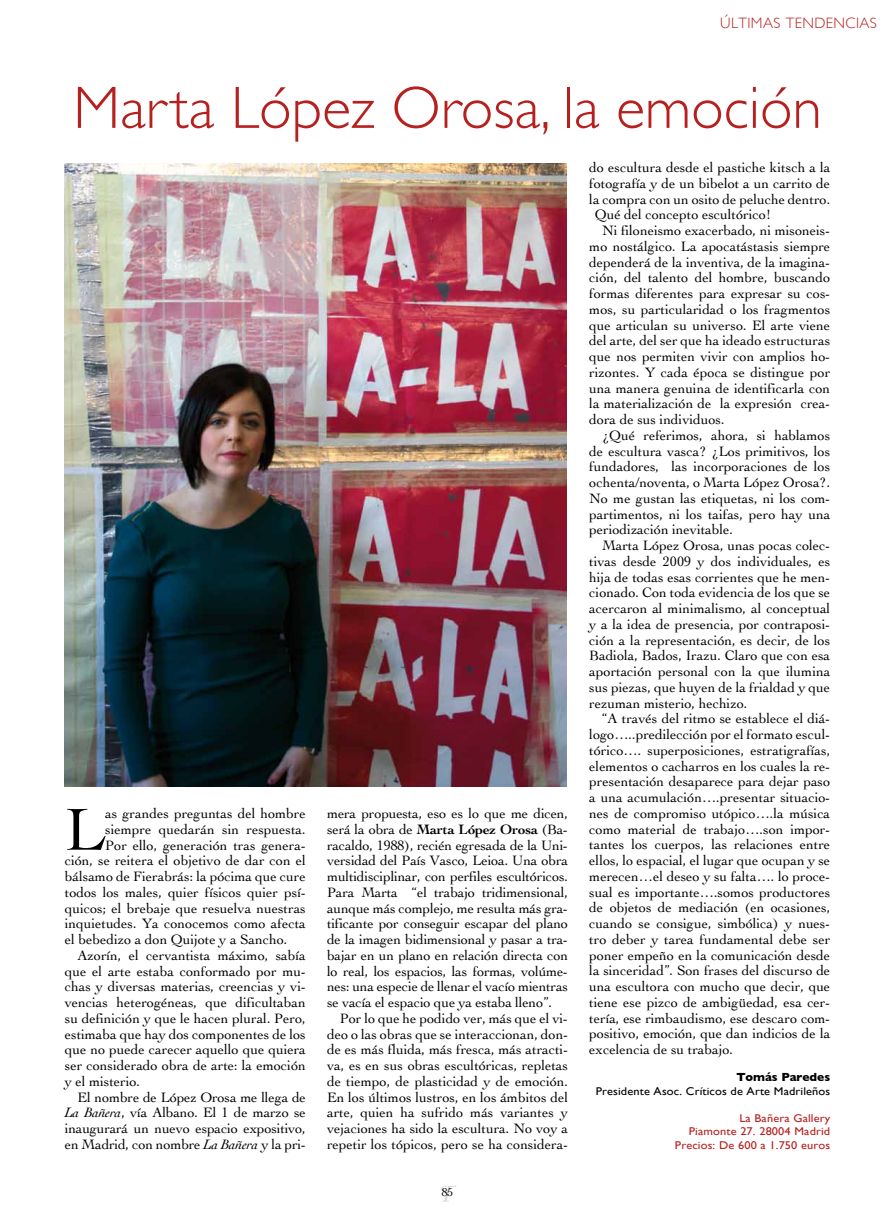
<style>
.page{position:relative;width:893px;height:1212px;background:#fff}
.page>*{position:absolute;margin:0;border:0;box-sizing:border-box;transform-origin:0 0}
.t1{font:62.4px "Cochin";color:#000}
.t2{font:300 60px "Gill Sans";color:#b62120}
.t3{font:300 15px "Gill Sans";letter-spacing:.025em;color:#b62120}
.t4{font:14.25px/15.8px "Cochin";color:#000;text-align:justify}
.t5{font:700 12px "Gill Sans";color:#000}
.t6{font:12px "Cochin";color:#000}
.t7{font:11.25px/13.5px "Gill Sans";letter-spacing:.01em;color:#b62120;text-align:right;scale:1.1 1}
.t8{font:11.25px "Gill Sans";letter-spacing:.01em;color:#000;scale:1.1 1}
.s1{font-style:italic}
.s2{font-weight:700}
</style>
<div class="page">
<img style="left:441px;top:1185px;width:15px;height:16px">
<img style="left:64px;top:164px;width:502px;height:623px">
<p class="t3" style="left:720px;top:14px;width:158px">ÚLTIMAS TENDENCIAS</p>
<h2 class="t2" style="left:73px;top:73px;width:750px">Marta López Orosa, la emoción</h2>
<h1 class="t1" style="left:65px;top:794px;width:42px">L</h1>
<p class="t4" style="left:105px;top:806px;width:202px">as grandes preguntas del hombre</p>
<p class="t4" style="left:105px;top:821px;width:202px">siempre quedarán sin respuesta.</p>
<p class="t4" style="left:105px;top:837px;width:202px">Por ello, generación tras genera-</p>
<p class="t4" style="left:65px;top:853px;width:242px">ción, se reitera el objetivo de dar con el</p>
<p class="t4" style="left:65px;top:869px;width:242px">bálsamo de Fierabrás: la pócima que cure</p>
<p class="t4" style="left:65px;top:884px;width:242px">todos los males, quier físicos quier psí-</p>
<p class="t4" style="left:65px;top:900px;width:242px">quicos; el brebaje que resuelva nuestras</p>
<p class="t4" style="left:65px;top:916px;width:242px">inquietudes. Ya conocemos como afecta</p>
<p class="t4" style="left:65px;top:932px;width:224px">el bebedizo a don Quijote y a Sancho.</p>
<p class="t4" style="left:78px;top:947px;width:230px">Azorín, el cervantista máximo, sabía</p>
<p class="t4" style="left:65px;top:963px;width:242px">que el arte estaba conformado por mu-</p>
<p class="t4" style="left:65px;top:979px;width:242px">chas y diversas materias, creencias y vi-</p>
<p class="t4" style="left:65px;top:995px;width:242px">vencias heterogéneas, que dificultaban</p>
<p class="t4" style="left:65px;top:1010px;width:242px">su definición y que le hacen plural. Pero,</p>
<p class="t4" style="left:65px;top:1026px;width:242px">estimaba que hay dos componentes de los</p>
<p class="t4" style="left:65px;top:1042px;width:242px">que no puede carecer aquello que quiera</p>
<p class="t4" style="left:65px;top:1057px;width:242px">ser considerado obra de arte: la emoción</p>
<p class="t4" style="left:65px;top:1073px;width:77px">y el misterio.</p>
<p class="t4" style="left:78px;top:1089px;width:230px">El nombre de López Orosa me llega de</p>
<p class="t4" style="left:65px;top:1105px;width:242px"><span class="s1">La Bañera</span>, vía Albano. El 1 de marzo se</p>
<p class="t4" style="left:65px;top:1120px;width:242px">inaugurará un nuevo espacio expositivo,</p>
<p class="t4" style="left:65px;top:1136px;width:242px">en Madrid, con nombre <span class="s1">La Bañera</span> y la pri-</p>
<p class="t4" style="left:327px;top:805px;width:242px">mera propuesta, eso es lo que me dicen, será la obra de <span class="s2">Marta López Orosa</span> (Ba&shy;racaldo, 1988), recién egresada de la Uni&shy;versidad del País Vasco, Leioa. Una obra multidisciplinar, con perfiles escultóricos.<br>Para Marta “el trabajo tridimensional, aunque más complejo, me resulta más gra&shy;tificante por conseguir escapar del plano de la imagen bidimensional y pasar a tra&shy;bajar en un plano en relación directa con lo real, los espacios, las formas, volúme&shy;nes: una especie de llenar el vacío mientras se vacía el espacio que ya estaba lleno”.</p>
<p class="t4" style="left:327px;top:1010px;width:242px;text-indent:13px">Por lo que he podido ver, más que el vi&shy;deo o las obras que se interaccionan, don&shy;de es más fluida, más fresca, más atracti&shy;va, es en sus obras escultóricas, repletas de tiempo, de plasticidad y de emoción.<br>En los últimos lustros, en los ámbitos del arte, quien ha sufrido más variantes y vejaciones ha sido la escultura. No voy a repetir los tópicos, pero se ha considera-</p>
<p class="t6" style="left:442px;top:1185px;width:13px">85</p>
<p class="t4" style="left:589px;top:160px;width:242px">do escultura desde el pastiche kitsch a la fotografía y de un bibelot a un carrito de la compra con un osito de peluche dentro. ¡Qué del concepto escultórico!</p>
<p class="t4" style="left:589px;top:223px;width:242px;text-indent:13px">Ni filoneismo exacerbado, ni misoneis&shy;mo nostálgico. La apocatástasis siempre dependerá de la inventiva, de la imagina&shy;ción, del talento del hombre, buscando formas diferentes para expresar su cos&shy;mos, su particularidad o los fragmentos que articulan su universo. El arte viene del arte, del ser que ha ideado estructuras que nos permiten vivir con amplios ho&shy;rizontes. Y cada época se distingue por una manera genuina de identificarla con la materialización de la expresión crea&shy;dora de sus individuos.</p>
<p class="t4" style="left:589px;top:427px;width:242px;text-indent:13px">¿Qué referimos, ahora, si hablamos de escultura vasca? ¿Los primitivos, los fundadores, las incorporaciones de los ochenta/noventa, o Marta López Orosa?.<br>No me gustan las etiquetas, ni los com&shy;partimentos, ni los taifas, pero hay una periodización inevitable.</p>
<p class="t4" style="left:589px;top:538px;width:242px;text-indent:13px">Marta López Orosa, unas pocas colec&shy;tivas desde 2009 y dos individuales, es hija de todas esas corrientes que he men&shy;cionado. Con toda evidencia de los que se acercaron al minimalismo, al conceptual y a la idea de presencia, por contraposi&shy;ción a la representación, es decir, de los Badiola, Bados, Irazu. Claro que con esa aportación personal con la que ilumina sus piezas, que huyen de la frialdad y que rezuman misterio, hechizo.</p>
<p class="t4" style="left:589px;top:711px;width:242px;text-indent:13px">“A través del ritmo se establece el diá&shy;logo…..predilección por el formato escul&shy;tórico…. superposiciones, estratigrafías, elementos o cacharros en los cuales la re&shy;presentación desaparece para dejar paso a una acumulación….presentar situacio&shy;nes de compromiso utópico….la música como material de trabajo….son impor&shy;tantes los cuerpos, las relaciones entre ellos, lo espacial, el lugar que ocupan y se merecen…el deseo y su falta…. lo proce&shy;sual es importante….somos productores de objetos de mediación (en ocasiones, cuando se consigue, simbólica) y nues&shy;tro deber y tarea fundamental debe ser poner empeño en la comunicación desde la sinceridad”. Son frases del discurso de una escultora con mucho que decir, que tiene ese pizco de ambigüedad, esa cer&shy;tería, ese rimbaudismo, ese descaro com&shy;positivo, emoción, que dan indicios de la excelencia de su trabajo.</p>
<p class="t5" style="left:736px;top:1070px;width:95px">Tomás Paredes</p>
<p class="t8" style="left:596px;top:1084px;width:215px">Presidente Asoc. Críticos de Arte Madrileños</p>
<p class="t7" style="left:675px;top:1111px;width:143px">La Bañera Gallery<br>Piamonte 27. 28004 Madrid<br>Precios: De 600 a 1.750 euros</p>
</div>
